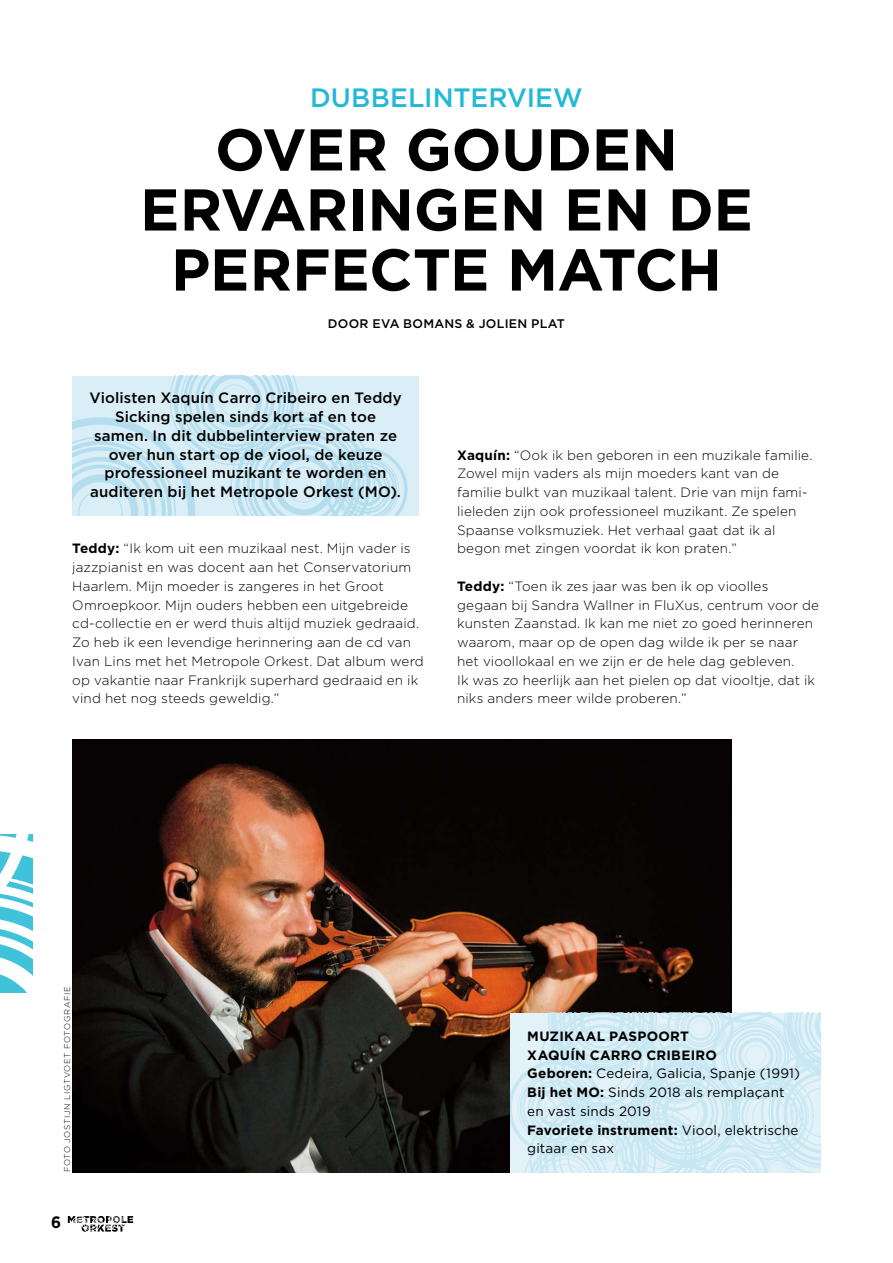
<style>
.page{position:relative;width:893px;height:1263px;background:#fff}
.page>*{position:absolute;margin:0;border:0;box-sizing:border-box;transform-origin:0 0}
.t1{font:700 58.8px/60px "Gotham";letter-spacing:-.005em;color:#000;text-align:center}
.t2{font:500 26.55px "Gotham";letter-spacing:.005em;color:#23b9d6}
.t3{font:700 16.5px "Gotham";color:#000}
.t4{font:500 15px/18.8px "Gotham";letter-spacing:.01em;color:#000;text-align:center}
.t5{font:300 13.5px/18.8px "Gotham";letter-spacing:.01em;color:#000}
.t6{font:13.5px/18.8px "Gotham";letter-spacing:.01em;color:#000}
.t7{font:500 12.45px "Gotham";letter-spacing:.02em;color:#000}
.t8{font:300 8.25px "Gotham";letter-spacing:.08em;color:#000}
.s1{font-weight:700}
</style>
<div class="page">
<img style="left:0;top:834px;width:33px;height:159px">
<img style="left:72px;top:739px;width:659px;height:433px">
<img style="left:72px;top:376px;width:347px;height:140px">
<img style="left:510px;top:1013px;width:311px;height:159px">
<svg style="left:68px;top:1216px;width:65px;height:16px"></svg>
<h2 class="t2" style="left:310px;top:80px;width:274px">DUBBELINTERVIEW</h2>
<h1 class="t1" style="left:140px;top:119px;width:614px">OVER GOUDEN<br>ERVARINGEN EN DE<br>PERFECTE MATCH</h1>
<p class="t7" style="left:328px;top:316px;width:239px">DOOR EVA BOMANS &amp; JOLIEN PLAT</p>
<p class="t4" style="left:89px;top:388px;width:314px">Violisten Xaquín Carro Cribeiro en Teddy Sicking spelen sinds kort af en toe samen. In dit dubbelinterview praten ze over hun start op de viool, de keuze professioneel muzikant te worden en auditeren bij het Metropole Orkest (MO).</p>
<p class="t5" style="left:72px;top:539px;width:353px"><span class="s1">Teddy:</span> “Ik kom uit een muzikaal nest. Mijn vader is jazzpianist en was docent aan het Conservatorium Haarlem. Mijn moeder is zangeres in het Groot Omroepkoor. Mijn ouders hebben een uitgebreide cd-collectie en er werd thuis altijd muziek gedraaid.<br>Zo heb ik een levendige herinnering aan de cd van Ivan Lins met het Metropole Orkest. Dat album werd op vakantie naar Frankrijk superhard gedraaid en ik vind het nog steeds geweldig.”</p>
<p class="t5" style="left:457px;top:445px;width:357px"><span class="s1">Xaquín:</span> “Ook ik ben geboren in een muzikale familie.<br>Zowel mijn vaders als mijn moeders kant van de familie bulkt van muzikaal talent. Drie van mijn fami&shy;lieleden zijn ook professioneel muzikant. Ze spelen Spaanse volksmuziek. Het verhaal gaat dat ik al begon met zingen voordat ik kon praten.”</p>
<p class="t5" style="left:457px;top:576px;width:364px"><span class="s1">Teddy:</span> “Toen ik zes jaar was ben ik op vioolles gegaan bij Sandra Wallner in FluXus, centrum voor de kunsten Zaanstad. Ik kan me niet zo goed herinneren waarom, maar op de open dag wilde ik per se naar het vioollokaal en we zijn er de hele dag gebleven.<br>Ik was zo heerlijk aan het pielen op dat viooltje, dat ik niks anders meer wilde proberen.”</p>
<p class="t8" style="left:62px;top:1172px;width:187px;rotate:-90deg">FOTO JOSTIJN LIGTVOET FOTOGRAFIE</p>
<p class="t3" style="left:51px;top:1211px;width:11px">6</p>
<p class="t6" style="left:527px;top:1026px;width:274px"><span class="s1">MUZIKAAL PASPOORT<br>XAQUÍN CARRO CRIBEIRO<br>Geboren:</span> Cedeira, Galicia, Spanje (1991)<br><span class="s1">Bij het MO:</span> Sinds 2018 als remplaçant en vast sinds 2019<br><span class="s1">Favoriete instrument:</span> Viool, elektrische gitaar en sax</p>
</div>
